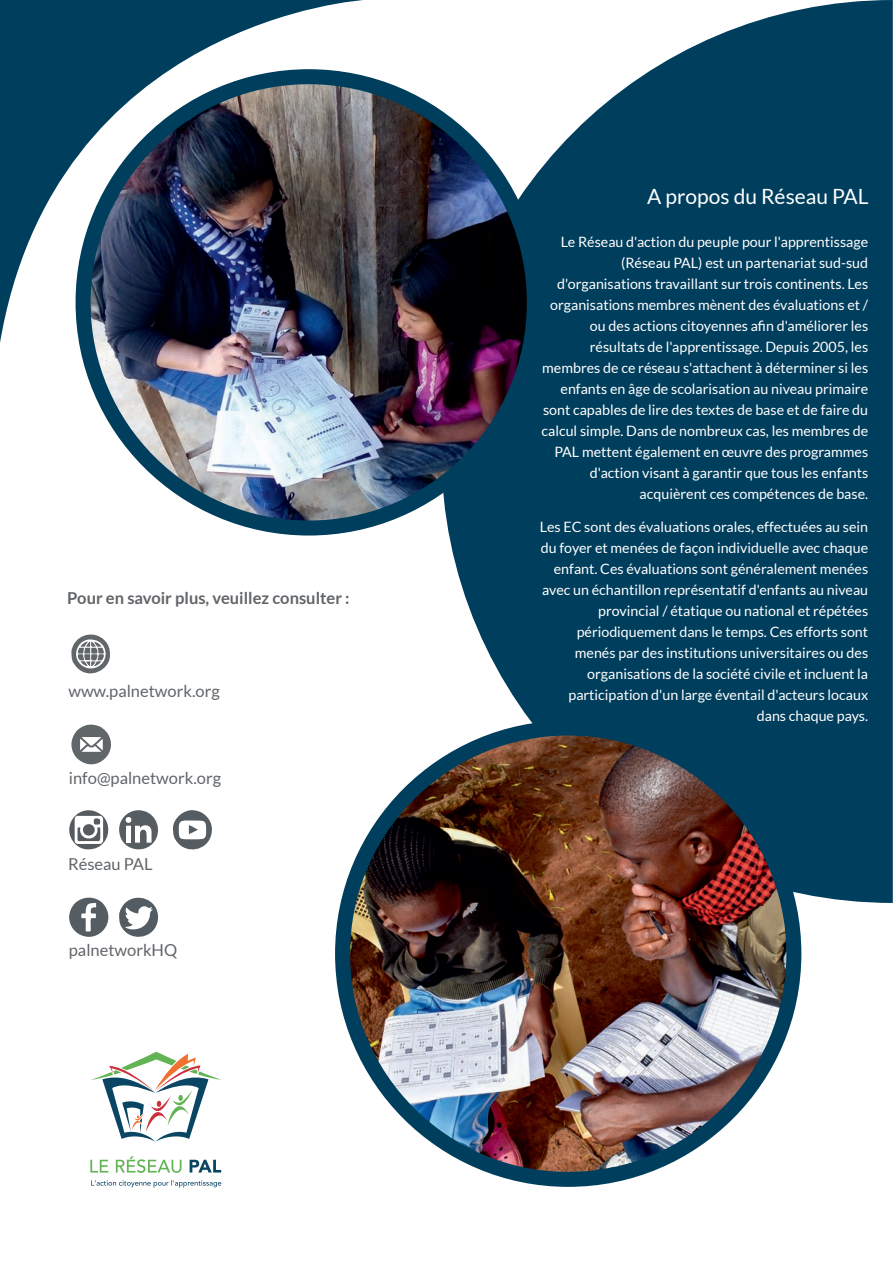
<style>
.page{position:relative;width:893px;height:1263px;background:#fff}
.page>*{position:absolute;margin:0;border:0;box-sizing:border-box;transform-origin:0 0}
.t1{font:21px "Lato";color:#fff}
.t2{font:16.5px "Lato";color:#616569}
.t3{font:700 16.5px "Lato";color:#616569}
.t4{font:14.25px/21px "Lato";color:#fff;text-align:right}
</style>
<div class="page">
<svg style="left:71px;top:634px;width:39px;height:40px"></svg>
<svg style="left:71px;top:724px;width:40px;height:41px"></svg>
<svg style="left:441px;top:0;width:452px;height:903px;background:#215772"></svg>
<svg style="left:69px;top:810px;width:40px;height:39px"></svg>
<svg style="left:119px;top:897px;width:39px;height:40px"></svg>
<svg style="left:173px;top:810px;width:39px;height:40px"></svg>
<svg style="left:119px;top:810px;width:39px;height:40px"></svg>
<svg style="left:69px;top:897px;width:40px;height:40px"></svg>
<img style="left:343px;top:728px;width:451px;height:451px">
<div style="left:335px;top:720px;width:466px;height:467px;border:15px solid #003e5d;border-radius:50%"></div>
<img style="left:83px;top:77px;width:451px;height:451px;border-radius:50%">
<img style="left:0;top:0;width:365px;height:345px">
<svg style="left:91px;top:1052px;width:131px;height:90px"></svg>
<svg style="left:90px;top:1156px;width:91px;height:17px"></svg>
<svg style="left:190px;top:1160px;width:31px;height:12px"></svg>
<svg style="left:91px;top:1180px;width:130px;height:7px"></svg>
<p class="t3" style="left:67px;top:591px;width:284px">Pour en savoir plus, veuillez consulter :</p>
<p class="t2" style="left:68px;top:683px;width:153px">www.palnetwork.org</p>
<p class="t2" style="left:69px;top:771px;width:154px">info@palnetwork.org</p>
<p class="t2" style="left:68px;top:856px;width:86px">Réseau PAL</p>
<p class="t2" style="left:69px;top:942px;width:110px">palnetworkHQ</p>
<p class="t1" style="left:647px;top:187px;width:223px">A propos du Réseau PAL</p>
<p class="t4" style="left:541px;top:232px;width:328px">Le Réseau d'action du peuple pour l'apprentissage (Réseau PAL) est un partenariat sud-sud d'organisations travaillant sur trois continents. Les organisations membres mènent des évaluations et / ou des actions citoyennes afin d'améliorer les résultats de l'apprentissage. Depuis 2005, les membres de ce réseau s'attachent à déterminer si les enfants en âge de scolarisation au niveau primaire sont capables de lire des textes de base et de faire du calcul simple. Dans de nombreux cas, les membres de PAL mettent également en œuvre des programmes d'action visant à garantir que tous les enfants acquièrent ces compétences de base.</p>
<p class="t4" style="left:540px;top:517px;width:330px">Les EC sont des évaluations orales, effectuées au sein du foyer et menées de façon individuelle avec chaque enfant. Ces évaluations sont généralement menées avec un échantillon représentatif d'enfants au niveau provincial / étatique ou national et répétées périodiquement dans le temps. Ces efforts sont menés par des institutions universitaires ou des organisations de la société civile et incluent la participation d'un large éventail d'acteurs locaux dans chaque pays.</p>
</div>
